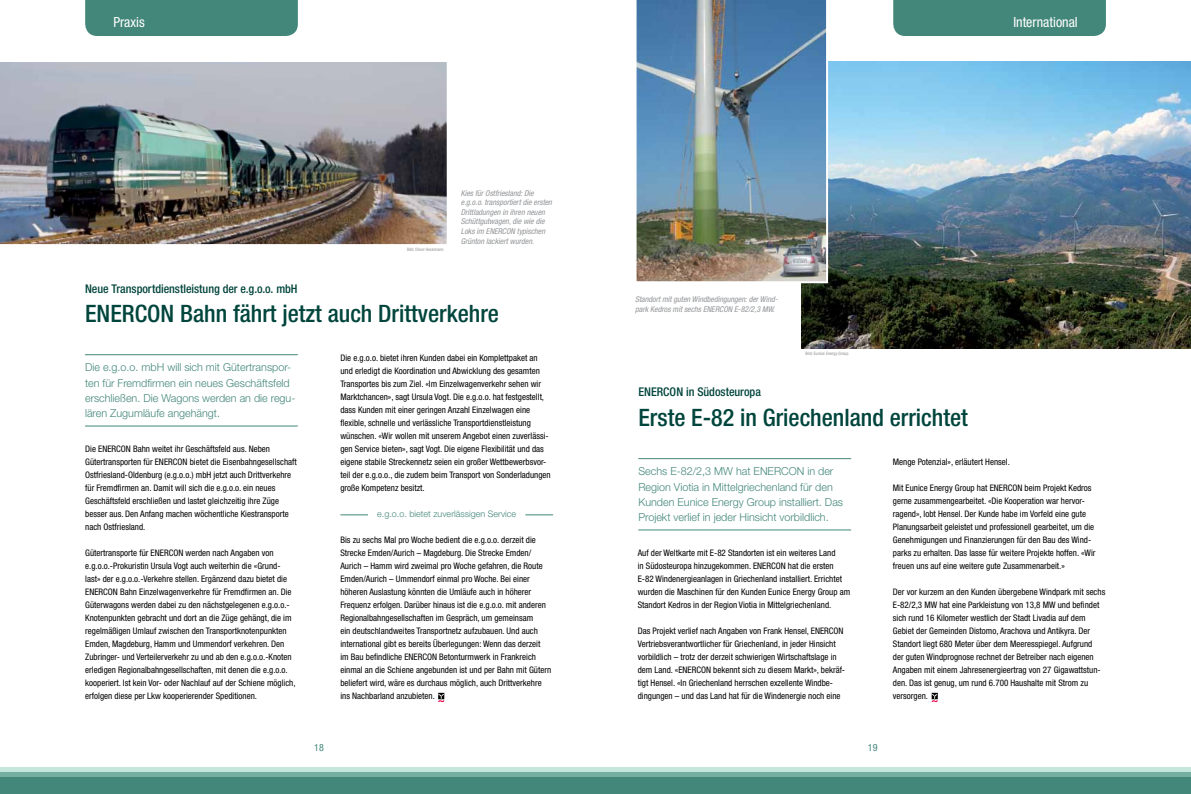
<style>
.page{position:relative;width:1191px;height:794px;background:#fff}
.page>*{position:absolute;margin:0;border:0;box-sizing:border-box;transform-origin:0 0}
.t1{font:500 condensed 24px "Helvetica Neue LT";color:#00453c}
.t2{font:condensed 14px "Helvetica Neue LT";color:#fff}
.t3{font:500 condensed 12px "Helvetica Neue LT";letter-spacing:-.005em;color:#00453c}
.t4{font:300 11px/15.2px "Helvetica Neue LT";color:#43877a}
.t5{font:condensed 10px "Helvetica Neue LT";color:#43877a}
.t6{font:condensed 9px/13px "Helvetica Neue LT";color:#000}
.t7{font:300 9px "Helvetica Neue LT";color:#43877a}
.t8{font:italic condensed 8px/9.6px "Helvetica Neue LT";color:#939598}
.t9{font:condensed 4.5px "Helvetica Neue LT";color:#939598}
</style>
<div class="page">
<div style="left:0;top:776px;width:1191px;height:18px;background:#43877a"></div>
<hr style="left:0;top:772px;width:1191px;height:4px;background:#75ad9e">
<hr style="left:0;top:768px;width:1191px;height:4px;background:#c5e6dc">
<div style="left:85px;top:0;width:213px;height:36px;background:#43877a"></div>
<hr style="left:85px;top:354px;width:212px;height:1px;background:#43877a">
<hr style="left:85px;top:426px;width:212px;height:1px;background:#43877a">
<img style="left:0;top:62px;width:447px;height:182px">
<svg style="left:340px;top:514px;width:28px;height:1px"></svg>
<svg style="left:525px;top:514px;width:28px;height:1px"></svg>
<svg style="left:438px;top:693px;width:6px;height:9px"></svg>
<div style="left:893px;top:0;width:213px;height:36px;background:#43877a"></div>
<hr style="left:638px;top:458px;width:212px;height:1px;background:#43877a">
<hr style="left:638px;top:530px;width:212px;height:1px;background:#43877a">
<img style="left:802px;top:62px;width:389px;height:286px">
<svg style="left:931px;top:693px;width:6px;height:9px"></svg>
<img style="left:636px;top:0;width:192px;height:283px">
<h2 class="t2" style="left:113px;top:14px;width:33px">Praxis</h2>
<h3 class="t3" style="left:85px;top:281px;width:214px">Neue Transportdienstleistung der e.g.o.o. mbH</h3>
<p class="t9" style="left:407px;top:246px;width:38px">Bild: Oliver Heckmann</p>
<p class="t8" style="left:461px;top:188px;width:93px">Kies für Ostfriesland: Die e.g.o.o. transportiert die ersten<br>Drittladungen in ihren neuen<br>Schüttgutwagen, die wie die<br>Loks im ENERCON typischen<br>Grünton lackiert wurden.</p>
<h1 class="t1" style="left:85px;top:299px;width:415px">ENERCON Bahn fährt jetzt auch Drittverkehre</h1>
<p class="t4" style="left:85px;top:360px;width:212px">Die e.g.o.o. mbH will sich mit Gütertranspor&shy;ten für Fremdfirmen ein neues Geschäftsfeld erschließen. Die Wagons werden an die regu&shy;lären Zugumläufe angehängt.</p>
<p class="t6" style="left:85px;top:442px;width:213px">Die ENERCON Bahn weitet ihr Geschäftsfeld aus. Neben Gütertransporten für ENERCON bietet die Eisenbahngesellschaft Ostfriesland-Oldenburg (e.g.o.o.) mbH jetzt auch Drittverkehre für Fremdfirmen an. Damit will sich die e.g.o.o. ein neues Geschäftsfeld erschließen und lastet gleichzeitig ihre Züge besser aus. Den Anfang machen wöchentliche Kiestransporte nach Ostfriesland.</p>
<p class="t6" style="left:85px;top:546px;width:212px">Gütertransporte für ENERCON werden nach Angaben von e.g.o.o.-Prokuristin Ursula Vogt auch weiterhin die «Grund&shy;last» der e.g.o.o.-Verkehre stellen. Ergänzend dazu bietet die ENERCON Bahn Einzelwagenverkehre für Fremdfirmen an. Die Güterwagons werden dabei zu den nächstgelegenen e.g.o.o.- Knotenpunkten gebracht und dort an die Züge gehängt, die im regelmäßigen Umlauf zwischen den Transportknotenpunkten Emden, Magdeburg, Hamm und Ummendorf verkehren. Den Zubringer- und Verteilerverkehr zu und ab den e.g.o.o.-Knoten erledigen Regionalbahngesellschaften, mit denen die e.g.o.o. kooperiert. Ist kein Vor- oder Nachlauf auf der Schiene möglich, erfolgen diese per Lkw kooperierender Speditionen.</p>
<p class="t6" style="left:340px;top:351px;width:212px">Die e.g.o.o. bietet ihren Kunden dabei ein Komplettpaket an und erledigt die Koordination und Abwicklung des gesamten Transportes bis zum Ziel. «Im Einzelwagenverkehr sehen wir Marktchancen», sagt Ursula Vogt. Die e.g.o.o. hat festgestellt, dass Kunden mit einer geringen Anzahl Einzelwagen eine flexible, schnelle und verlässliche Transportdienstleistung wünschen. «Wir wollen mit unserem Angebot einen zuverlässi&shy;gen Service bieten», sagt Vogt. Die eigene Flexibilität und das eigene stabile Streckennetz seien ein großer Wettbewerbsvor&shy;teil der e.g.o.o., die zudem beim Transport von Sonderladungen große Kompetenz besitzt.</p>
<p class="t7" style="left:377px;top:508px;width:140px">e.g.o.o. bietet zuverlässigen Service</p>
<p class="t6" style="left:340px;top:533px;width:212px">Bis zu sechs Mal pro Woche bedient die e.g.o.o. derzeit die Strecke Emden/Aurich – Magdeburg. Die Strecke Emden/ Aurich – Hamm wird zweimal pro Woche gefahren, die Route Emden/Aurich – Ummendorf einmal pro Woche. Bei einer höheren Auslastung könnten die Umläufe auch in höherer Frequenz erfolgen. Darüber hinaus ist die e.g.o.o. mit anderen Regionalbahngesellschaften im Gespräch, um gemeinsam<br>ein deutschlandweites Transportnetz aufzubauen. Und auch international gibt es bereits Überlegungen: Wenn das derzeit<br>im Bau befindliche ENERCON Betonturmwerk in Frankreich einmal an die Schiene angebunden ist und per Bahn mit Gütern beliefert wird, wäre es durchaus möglich, auch Drittverkehre ins Nachbarland anzubieten.</p>
<p class="t5" style="left:314px;top:742px;width:11px">18</p>
<h2 class="t2" style="left:1013px;top:14px;width:66px">International</h2>
<p class="t8" style="left:635px;top:295px;width:144px">Standort mit guten Windbedingungen: der Wind&shy;park Kedros mit sechs ENERCON E-82/2,3 MW.</p>
<h3 class="t3" style="left:638px;top:385px;width:124px">ENERCON in Südosteuropa</h3>
<p class="t9" style="left:805px;top:351px;width:44px">Bild: Eunice Energy Group</p>
<h1 class="t1" style="left:638px;top:403px;width:331px">Erste E-82 in Griechenland errichtet</h1>
<p class="t4" style="left:638px;top:463px;width:206px">Sechs E-82/2,3 MW hat ENERCON in der Region Viotia in Mittelgriechenland für den Kunden Eunice Energy Group installiert. Das Projekt verlief in jeder Hinsicht vorbildlich.</p>
<p class="t6" style="left:637px;top:546px;width:214px">Auf der Weltkarte mit E-82 Standorten ist ein weiteres Land<br>in Südosteuropa hinzugekommen. ENERCON hat die ersten E-82 Windenergieanlagen in Griechenland installiert. Errichtet wurden die Maschinen für den Kunden Eunice Energy Group am Standort Kedros in der Region Viotia in Mittelgriechenland.</p>
<p class="t6" style="left:637px;top:624px;width:209px">Das Projekt verlief nach Angaben von Frank Hensel, ENERCON Vertriebsverantwortlicher für Griechenland, in jeder Hinsicht vorbildlich – trotz der derzeit schwierigen Wirtschaftslage in dem Land. «ENERCON bekennt sich zu diesem Markt», bekräf&shy;tigt Hensel. «In Griechenland herrschen exzellente Windbe&shy;dingungen – und das Land hat für die Windenergie noch eine</p>
<p class="t6" style="left:893px;top:455px;width:118px">Menge Potenzial», erläutert Hensel.</p>
<p class="t6" style="left:893px;top:481px;width:204px">Mit Eunice Energy Group hat ENERCON beim Projekt Kedros gerne zusammengearbeitet. «Die Kooperation war hervor&shy;ragend», lobt Hensel. Der Kunde habe im Vorfeld eine gute Planungsarbeit geleistet und professionell gearbeitet, um die Genehmigungen und Finanzierungen für den Bau des Wind&shy;parks zu erhalten. Das lasse für weitere Projekte hoffen. «Wir freuen uns auf eine weitere gute Zusammenarbeit.»</p>
<p class="t6" style="left:893px;top:585px;width:214px">Der vor kurzem an den Kunden übergebene Windpark mit sechs E-82/2,3 MW hat eine Parkleistung von 13,8 MW und befindet sich rund 16 Kilometer westlich der Stadt Livadia auf dem Gebiet der Gemeinden Distomo, Arachova und Antikyra. Der Standort liegt 680 Meter über dem Meeresspiegel. Aufgrund der guten Windprognose rechnet der Betreiber nach eigenen Angaben mit einem Jahresenergieertrag von 27 Gigawattstun&shy;den. Das ist genug, um rund 6.700 Haushalte mit Strom zu versorgen.</p>
<p class="t5" style="left:868px;top:742px;width:11px">19</p>
</div>
